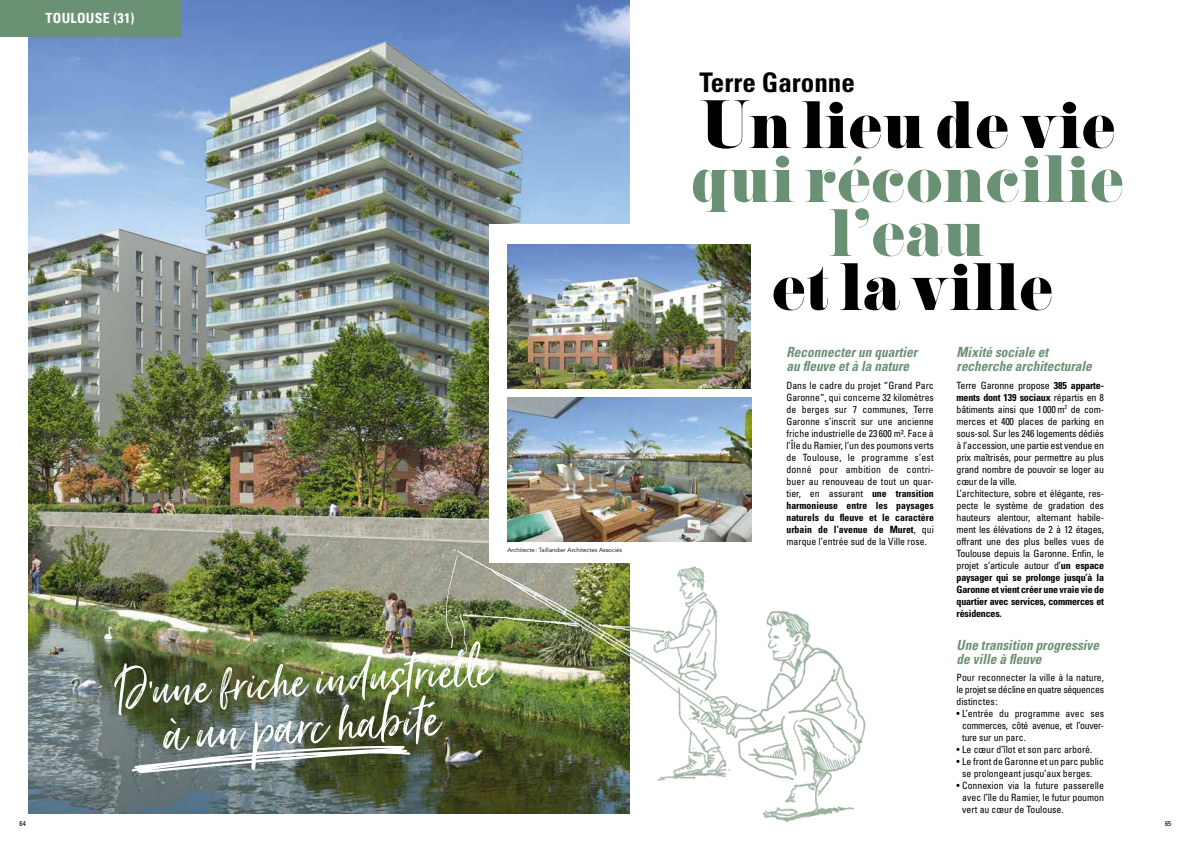
<style>
.page{position:relative;width:1191px;height:842px;background:#fff}
.page>*{position:absolute;margin:0;border:0;box-sizing:border-box;transform-origin:0 0}
.t1{font:70px "Just Lovely";color:#fff}
.t2{font:65px "Just Lovely";color:#fff}
.t3{font:61px "Pistilli";letter-spacing:-.01em;color:#000}
.t4{font:61px/54px "Pistilli";letter-spacing:-.01em;color:#6b9175;text-align:center}
.t5{font:700 condensed 27px "Univers LT Std";color:#000}
.t6{font:italic 700 condensed 14px/14px "Univers LT Std";color:#6b9175;scale:.95 1}
.t7{font:700 condensed 14px "Univers LT Std";letter-spacing:.02em;color:#fff}
.t8{font:condensed 10px/12px "Univers LT Std";letter-spacing:-.02em;color:#000;text-align:justify}
.t9{font:condensed 10px/12px "Univers LT Std";color:#000;text-align:center}
.t10{font:condensed 7px "Univers LT Std";color:#000}
.t11{font:6px "Avenir";color:#000}
.s1{font-weight:700}
</style>
<div class="page">
<img style="left:629px;top:563px;width:237px;height:259px">
<img style="left:28px;top:0;width:601px;height:814px">
<div style="left:0;top:0;width:180px;height:37px;background:#6b9175"></div>
<svg style="left:489px;top:224px;width:263px;height:338px"></svg>
<img style="left:507px;top:398px;width:244px;height:143px">
<img style="left:507px;top:245px;width:243px;height:144px">
<svg style="left:132px;top:745px;width:278px;height:28px"></svg>
<h3 class="t7" style="left:46px;top:10px;width:90px">TOULOUSE (31)</h3>
<p class="t11" style="left:507px;top:547px;width:116px">Architecte: Taillandier Architectes Associés</p>
<h2 class="t2" style="left:113px;top:654px;width:377px;rotate:-4deg">D’une friche industriell e</h2>
<h1 class="t1" style="left:160px;top:693px;width:278px;rotate:-4deg">à un parc habité</h1>
<h3 class="t5" style="left:699px;top:66px;width:157px">Terre Garonne</h3>
<h3 class="t3" style="left:699px;top:86px;width:418px">Un lieu de vie</h3>
<h3 class="t4" style="left:690px;top:151px;width:435px">qui réconcilie l’eau</h3>
<h3 class="t3" style="left:771px;top:248px;width:283px">et la ville</h3>
<h3 class="t6" style="left:786px;top:345px;width:139px">Reconnecter un quartier au fleuve et à la nature</h3>
<p class="t8" style="left:786px;top:379px;width:149px">Dans le cadre du projet “Grand Parc Garonne“, qui concerne 32 kilomètres de berges sur 7 communes, Terre Garonne s’inscrit sur une ancienne friche industrielle de 23 600 m². Face à l’Île du Ramier, l’un des poumons verts de Toulouse, le programme s’est donné pour ambition de contri&shy;buer au renouveau de tout un quar&shy;tier, en assurant <span class="s1">une transition harmonieuse entre les paysages naturels du fleuve et le caractère urbain de l’avenue de Muret</span>, qui marque l’entrée sud de la Ville rose.</p>
<h3 class="t6" style="left:956px;top:345px;width:144px">Mixité sociale et recherche architecturale</h3>
<p class="t8" style="left:956px;top:379px;width:149px;text-align:left">Terre Garonne propose <span class="s1">385 apparte&shy;ments dont 139 sociaux</span> répartis en 8 bâtiments ainsi que 1000 m<sup>2</sup> de com&shy;merces et 400 places de parking en sous-sol. Sur les 246 logements dédiés à l’accession, une partie est vendue en prix maîtrisés, pour permettre au plus grand nombre de pouvoir se loger au cœur de la ville.<br>L’architecture, sobre et élégante, res&shy;pecte le système de gradation des hauteurs alentour, alternant habile&shy;ment les élévations de 2 à 12 étages, offrant une des plus belles vues de Toulouse depuis la Garonne. Enfin, le projet s’articule autour d’<span class="s1">un espace paysager qui se prolonge jusqu’à la Garonne et vient créer une vraie vie de quartier avec services, commerces et résidences.</span></p>
<h3 class="t6" style="left:956px;top:638px;width:152px">Une transition progressive de ville à fleuve</h3>
<p class="t8" style="left:956px;top:671px;width:149px">Pour reconnecter la ville à la nature, le projet se décline en quatre séquences distinctes:</p>
<p class="t8" style="left:962px;top:707px;width:143px;text-indent:-6px">• L’entrée du programme avec ses commerces, côté avenue, et l’ouver&shy;ture sur un parc.</p>
<p class="t9" style="left:956px;top:743px;width:137px">• Le cœur d’îlot et son parc arboré.</p>
<p class="t9" style="left:956px;top:755px;width:149px">• Le front de Garonne et un parc public se prolongeant jusqu’aux berges.</p>
<p class="t8" style="left:962px;top:779px;width:143px;text-indent:-6px">• Connexion via la future passerelle avec l’île du Ramier, le futur poumon vert au cœur de Toulouse.</p>
<p class="t10" style="left:20px;top:819px;width:8px">64</p>
<p class="t10" style="left:1165px;top:819px;width:8px">65</p>
</div>
